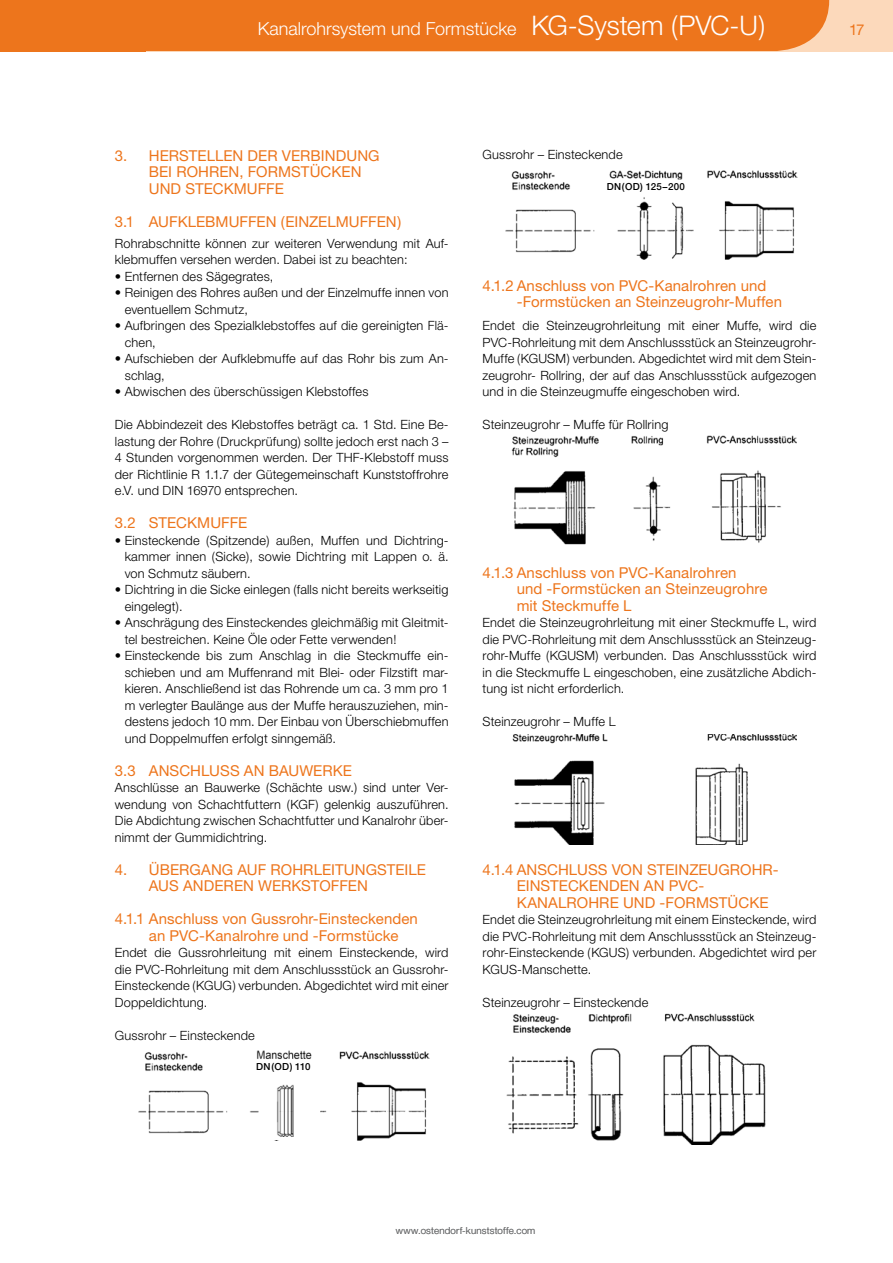
<style>
.page{position:relative;width:893px;height:1263px;background:#fff}
.page>*{position:absolute;margin:0;border:0;box-sizing:border-box;transform-origin:0 0}
.t1{font:300 27px "Helvetica Neue";letter-spacing:-.01em;color:#fff}
.t2{font:300 18px "Helvetica Neue";color:#fff}
.t3{font:15px/16.5px "Helvetica Neue";letter-spacing:.005em;color:#ed751c}
.t4{font:300 12.75px/16.5px "Helvetica Neue";letter-spacing:.015em;color:#000;text-align:justify}
.t5{font:300 9.75px "Helvetica Neue";letter-spacing:.02em;color:#707172}
.t6{font:500 9.75px "Helvetica Neue";letter-spacing:.025em;color:#000}
</style>
<div class="page">
<div style="left:0;top:0;width:893px;height:51px;background:#fcd9bb"></div>
<div style="left:146px;top:0;width:683px;height:51px;background:#ed751c"></div>
<div style="left:0;top:0;width:146px;height:51px;background:#ed751c"></div>
<img style="left:511px;top:435px;width:286px;height:110px">
<img style="left:512px;top:734px;width:285px;height:111px">
<img style="left:506px;top:1013px;width:260px;height:132px">
<img style="left:138px;top:1051px;width:291px;height:89px">
<div style="left:252px;top:1129px;width:65px;height:11px;background:#fff"></div>
<img style="left:260px;top:1075px;width:59px;height:62px">
<div style="left:237px;top:1045px;width:97px;height:24px;background:#fff"></div>
<img style="left:256px;top:1050px;width:56px;height:9px">
<img style="left:505px;top:170px;width:292px;height:89px">
<h1 class="t1" style="left:531px;top:9px;width:228px">KG-System (PVC-U</h1>
<h1 class="t1" style="left:560px;top:9px;width:207px">KG-System (PVC)</h1>
<p class="t3" style="left:849px;top:21px;width:17px">17</p>
<h2 class="t2" style="left:258px;top:17px;width:260px">Kanalrohrsystem und Formstücke</h2>
<h2 class="t2" style="left:286px;top:17px;width:260px">Kanalrohrsystem und Formstücke</h2>
<p class="t3" style="left:115px;top:147px;width:55px">3. HERSTELLEN</p>
<p class="t3" style="left:248px;top:147px;width:11px">DER</p>
<p class="t3" style="left:282px;top:147px;width:20px">VERBINDUNG</p>
<p class="t3" style="left:115px;top:163px;width:16px">BEI</p>
<p class="t3" style="left:176px;top:163px;width:22px">ROHREN</p>
<p class="t3" style="left:239px;top:163px;width:29px">, FORMSTÜCKEN</p>
<p class="t3" style="left:115px;top:180px;width:18px">UND</p>
<p class="t3" style="left:185px;top:180px;width:21px">STECKMUFFE</p>
<p class="t3" style="left:115px;top:213px;width:55px">3.1 AUFKLEBMUFFEN</p>
<p class="t3" style="left:281px;top:213px;width:49px">(EINZELMUFFEN</p>
<p class="t3" style="left:397px;top:213px;width:5px">)</p>
<p class="t4" style="left:115px;top:235px;width:335px">Rohrabschnitte können zur weiteren Verwendung mit Auf&shy;klebmuffen versehen werden. Dabei ist zu beachten:</p>
<p class="t4" style="left:115px;top:268px;width:160px">• Entfernen des Sägegrates,</p>
<p class="t4" style="left:125px;top:284px;width:325px;text-indent:-10px">• Reinigen des Rohres außen und der Einzelmuffe innen von eventuellem Schmutz,</p>
<p class="t4" style="left:125px;top:317px;width:325px;text-indent:-10px">• Aufbringen des Spezialklebstoffes auf die gereinigten Flä&shy;chen,</p>
<p class="t4" style="left:125px;top:350px;width:325px;text-indent:-10px">• Aufschieben der Aufklebmuffe auf das Rohr bis zum An&shy;schlag,</p>
<p class="t4" style="left:115px;top:383px;width:255px">• Abwischen des überschüssigen Klebstoffes</p>
<p class="t4" style="left:115px;top:416px;width:335px">Die Abbindezeit des Klebstoffes beträgt ca. 1 Std. Eine Be&shy;lastung der Rohre (Druckprüfung) sollte jedoch erst nach 3 – 4 Stunden vorgenommen werden. Der THF-Klebstoff muss der Richtlinie R 1.1.7 der Gütegemeinschaft Kunststoffrohre e.V. und DIN 16970 entsprechen.</p>
<p class="t3" style="left:115px;top:515px;width:55px">3.2 STECKMUFFE</p>
<p class="t4" style="left:125px;top:532px;width:325px;text-indent:-10px">• Einsteckende (Spitzende) außen, Muffen und Dichtring&shy;kammer innen (Sicke), sowie Dichtring mit Lappen o. ä. von Schmutz säubern.</p>
<p class="t4" style="left:125px;top:581px;width:325px;text-indent:-10px">• Dichtring in die Sicke einlegen (falls nicht bereits werkseitig eingelegt).</p>
<p class="t4" style="left:125px;top:614px;width:325px;text-indent:-10px">• Anschrägung des Einsteckendes gleichmäßig mit Gleitmit&shy;tel bestreichen. Keine Öle oder Fette verwenden!</p>
<p class="t4" style="left:125px;top:647px;width:325px;text-indent:-10px">• Einsteckende bis zum Anschlag in die Steckmuffe ein&shy;schieben und am Muffenrand mit Blei- oder Filzstift mar&shy;kieren. Anschließend ist das Rohrende um ca. 3 mm pro 1 m verlegter Baulänge aus der Muffe herauszuziehen, min&shy;destens jedoch 10 mm. Der Einbau von Überschiebmuffen und Doppelmuffen erfolgt sinngemäß.</p>
<p class="t3" style="left:115px;top:762px;width:55px">3.3 ANSCHLUSS</p>
<p class="t3" style="left:244px;top:762px;width:47px">AN BAUWERKE</p>
<p class="t4" style="left:115px;top:779px;width:335px">Anschlüsse an Bauwerke (Schächte usw.) sind unter Ver&shy;wendung von Schachtfuttern (KGF) gelenkig auszuführen.<br>Die Abdichtung zwischen Schachtfutter und Kanalrohr über&shy;nimmt der Gummidichtring.</p>
<p class="t3" style="left:115px;top:861px;width:57px">4. ÜBERGANG</p>
<p class="t3" style="left:237px;top:861px;width:11px">AUF</p>
<p class="t3" style="left:271px;top:861px;width:21px">ROHRLEITUNGSTEILE</p>
<p class="t3" style="left:149px;top:878px;width:11px">AUS</p>
<p class="t3" style="left:183px;top:878px;width:11px">ANDEREN</p>
<p class="t3" style="left:258px;top:878px;width:25px">WERKSTOFFEN</p>
<p class="t3" style="left:149px;top:911px;width:271px;text-indent:-34px">4.1.1 ANSCHLUSS VON GUSSROHR-EINSTECKENDEN<br>AN PVC-KANALROHRE UND -FORMSTÜCKE</p>
<p class="t4" style="left:115px;top:944px;width:335px">Endet die Gussrohrleitung mit einem Einsteckende, wird die PVC-Rohrleitung mit dem Anschlussstück an Gussrohr-Einsteckende (KGUG) verbunden. Abgedichtet wird mit einer Doppeldichtung.</p>
<p class="t4" style="left:115px;top:1027px;width:141px">Gussrohr – Einsteckende</p>
<p class="t6" style="left:256px;top:1061px;width:56px">DN(OD) 110</p>
<p class="t4" style="left:483px;top:146px;width:141px">Gussrohr – Einsteckende</p>
<p class="t6" style="left:607px;top:181px;width:80px">DN(OD) 125−200</p>
<p class="t3" style="left:517px;top:277px;width:267px;text-indent:-34px">4.1.2 ANSCHLUSS VON PVC-KANALROHREN UND -FORMSTÜCKEN AN STEINZEUGROHR-MUFFEN</p>
<p class="t4" style="left:483px;top:317px;width:335px">Endet die Steinzeugrohrleitung mit einer Muffe, wird die PVC-Rohrleitung mit dem Anschlussstück an Steinzeugrohr-Muffe (KGUSM) verbunden. Abgedichtet wird mit dem Stein&shy;zeugrohr- Rollring, der auf das Anschlussstück aufgezogen und in die Steinzeugmuffe eingeschoben wird.</p>
<p class="t4" style="left:483px;top:416px;width:187px">Steinzeugrohr – Muffe für Rollring</p>
<p class="t3" style="left:517px;top:564px;width:252px;text-indent:-34px">4.1.3 ANSCHLUSS VON PVC-KANALROHREN<br>UND -FORMSTÜCKEN AN STEINZEUGROHRE<br>MIT STECKMUFFE L</p>
<p class="t4" style="left:483px;top:614px;width:335px">Endet die Steinzeugrohrleitung mit einer Steckmuffe L, wird die PVC-Rohrleitung mit dem Anschlussstück an Steinzeug&shy;rohr-Muffe (KGUSM) verbunden. Das Anschlussstück wird in die Steckmuffe L eingeschoben, eine zusätzliche Abdich&shy;tung ist nicht erforderlich.</p>
<p class="t4" style="left:483px;top:713px;width:134px">Steinzeugrohr – Muffe L</p>
<p class="t3" style="left:483px;top:861px;width:55px">4.1.4 ANSCHLUSS</p>
<p class="t3" style="left:612px;top:861px;width:12px">VON</p>
<p class="t3" style="left:647px;top:861px;width:19px">STEIN</p>
<p class="t3" style="left:689px;top:861px;width:21px">ZEUGROHR</p>
<p class="t3" style="left:773px;top:861px;width:7px">-</p>
<p class="t3" style="left:517px;top:878px;width:20px">EINSTECKENDEN</p>
<p class="t3" style="left:644px;top:878px;width:62px">AN PVC-</p>
<p class="t3" style="left:517px;top:894px;width:22px">KANALROHRE</p>
<p class="t3" style="left:623px;top:894px;width:12px">UND</p>
<p class="t3" style="left:660px;top:894px;width:26px">-FORMSTÜCKE</p>
<p class="t4" style="left:483px;top:911px;width:335px">Endet die Steinzeugrohrleitung mit einem Einsteckende, wird die PVC-Rohrleitung mit dem Anschlussstück an Steinzeug&shy;rohr-Einsteckende (KGUS) verbunden. Abgedichtet wird per KGUS-Manschette.</p>
<p class="t4" style="left:483px;top:994px;width:167px">Steinzeugrohr – Einsteckende</p>
<p class="t5" style="left:396px;top:1225px;width:141px">www.ostendorf-kunststoffe.com</p>
</div>
